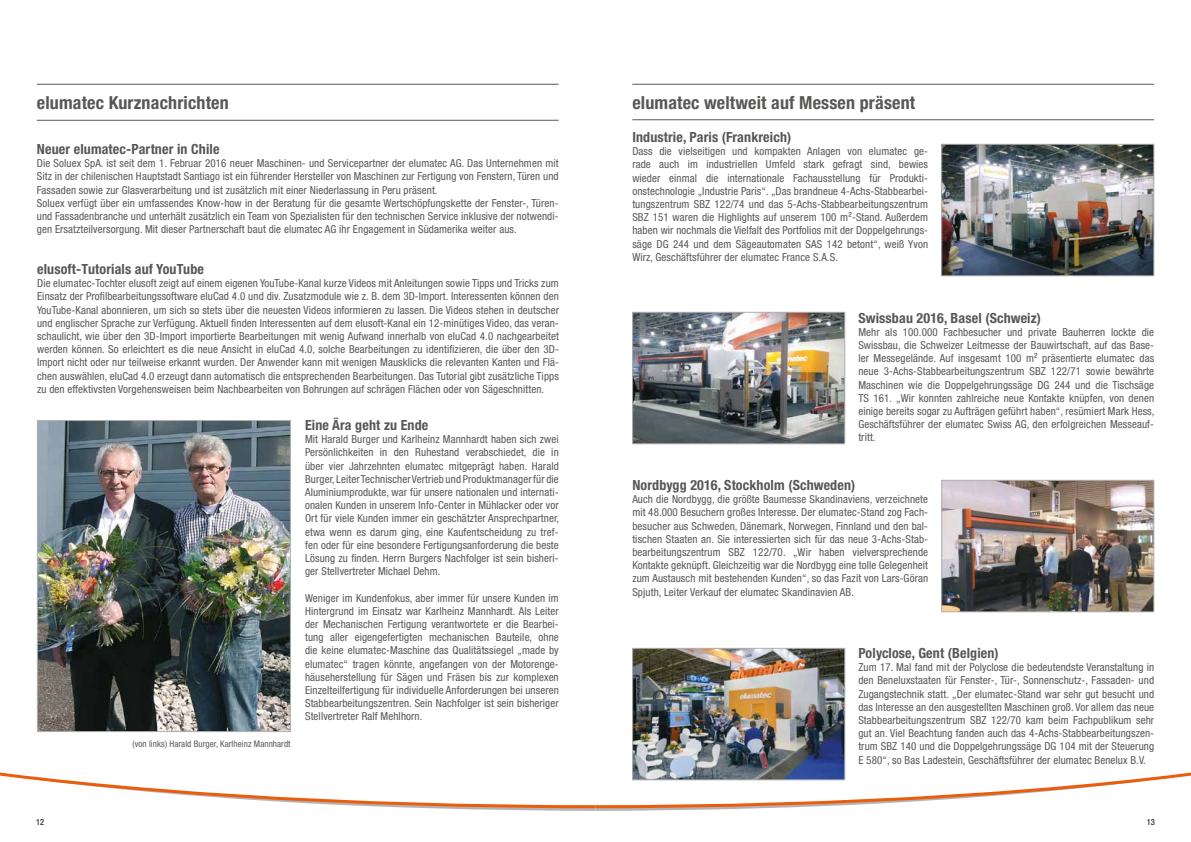
<style>
.page{position:relative;width:1191px;height:842px;background:#fff}
.page>*{position:absolute;margin:0;border:0;box-sizing:border-box;transform-origin:0 0}
.t1{font:700 condensed 18px "Helvetica Neue LTW1 G";letter-spacing:.01em;color:#575756}
.t2{font:700 condensed 14px "Helvetica Neue LTW1 G";letter-spacing:.01em;color:#575756}
.t3{font:condensed 11px/13.2px "Helvetica Neue LTW1 G";letter-spacing:.01em;color:#575756;text-align:justify}
.t4{font:condensed 9px "Helvetica Neue LTW1 G";letter-spacing:.01em;color:#575756}
.t5{font:condensed 8.5px "Helvetica Neue LTW1 G";color:#000}
</style>
<div class="page">
<svg style="left:0;top:762px;width:1191px;height:49px"></svg>
<hr style="left:632px;top:84px;width:522px;height:1px;background:#575756">
<hr style="left:632px;top:120px;width:522px;height:1px;background:#575756">
<hr style="left:37px;top:84px;width:521px;height:1px;background:#575756">
<hr style="left:37px;top:120px;width:521px;height:1px;background:#575756">
<img style="left:39px;top:422px;width:250px;height:308px">
<div style="left:37px;top:420px;width:254px;height:312px;border:1px solid #b3b2b2"></div>
<img style="left:634px;top:314px;width:209px;height:128px">
<div style="left:632px;top:312px;width:213px;height:132px;border:1px solid #b3b2b2"></div>
<img style="left:943px;top:482px;width:209px;height:128px">
<div style="left:941px;top:480px;width:213px;height:132px;border:1px solid #b3b2b2"></div>
<img style="left:943px;top:146px;width:209px;height:128px">
<div style="left:941px;top:144px;width:213px;height:132px;border:1px solid #b3b2b2"></div>
<img style="left:634px;top:650px;width:209px;height:128px">
<div style="left:632px;top:648px;width:213px;height:132px;border:1px solid #b3b2b2"></div>
<h1 class="t1" style="left:37px;top:92px;width:193px">elumatec Kurznachrichten</h1>
<h1 class="t1" style="left:632px;top:92px;width:284px">elumatec weltweit auf Messen präsent</h1>
<p class="t2" style="left:37px;top:141px;width:184px">Neuer elumatec-Partner in Chile</p>
<p class="t3" style="left:37px;top:157px;width:523px;text-align:left">Die Soluex SpA. ist seit dem 1. Februar 2016 neuer Maschinen- und Servicepartner der elumatec AG. Das Unternehmen mit Sitz in der chilenischen Hauptstadt Santiago ist ein führender Hersteller von Maschinen zur Fertigung von Fenstern, Türen und Fassaden sowie zur Glasverarbeitung und ist zusätzlich mit einer Niederlassung in Peru präsent.<br>Soluex verfügt über ein umfassendes Know-how in der Beratung für die gesamte Wertschöpfungskette der Fenster-, Türen&shy;und Fassadenbranche und unterhält zusätzlich ein Team von Spezialisten für den technischen Service inklusive der notwendi&shy;gen Ersatzteilversorgung. Mit dieser Partnerschaft baut die elumatec AG ihr Engagement in Südamerika weiter aus.</p>
<p class="t2" style="left:37px;top:261px;width:168px">elusoft-Tutorials auf YouTube</p>
<p class="t3" style="left:37px;top:277px;width:523px">Die elumatec-Tochter elusoft zeigt auf einem eigenen YouTube-Kanal kurze Videos mit Anleitungen sowie Tipps und Tricks zum Einsatz der Profilbearbeitungssoftware eluCad 4.0 und div. Zusatzmodule wie z. B. dem 3D-Import. Interessenten können den YouTube-Kanal abonnieren, um sich so stets über die neuesten Videos informieren zu lassen. Die Videos stehen in deutscher und englischer Sprache zur Verfügung. Aktuell finden Interessenten auf dem elusoft-Kanal ein 12-minütiges Video, das veran&shy;schaulicht, wie über den 3D-Import importierte Bearbeitungen mit wenig Aufwand innerhalb von eluCad 4.0 nachgearbeitet werden können. So erleichtert es die neue Ansicht in eluCad 4.0, solche Bearbeitungen zu identifizieren, die über den 3D-Import nicht oder nur teilweise erkannt wurden. Der Anwender kann mit wenigen Mausklicks die relevanten Kanten und Flä&shy;chen auswählen, eluCad 4.0 erzeugt dann automatisch die entsprechenden Bearbeitungen. Das Tutorial gibt zusätzliche Tipps zu den effektivsten Vorgehensweisen beim Nachbearbeiten von Bohrungen auf schrägen Flächen oder von Sägeschnitten.</p>
<p class="t4" style="left:132px;top:739px;width:160px">(von links) Harald Burger, Karlheinz Mannhardt</p>
<p class="t2" style="left:305px;top:417px;width:125px">Eine Ära geht zu Ende</p>
<p class="t3" style="left:305px;top:433px;width:256px">Mit Harald Burger und Karlheinz Mannhardt haben sich zwei Persönlichkeiten in den Ruhestand verabschiedet, die in über vier Jahrzehnten elumatec mitgeprägt haben. Harald Burger, Leiter Technischer Vertrieb und Produktmanager für die Aluminiumprodukte, war für unsere nationalen und internati&shy;onalen Kunden in unserem Info-Center in Mühlacker oder vor Ort für viele Kunden immer ein geschätzter Ansprechpartner, etwa wenn es darum ging, eine Kaufentscheidung zu tref&shy;fen oder für eine besondere Fertigungsanforderung die beste Lösung zu finden. Herrn Burgers Nachfolger ist sein bisheri&shy;ger Stellvertreter Michael Dehm.</p>
<p class="t3" style="left:305px;top:591px;width:255px">Weniger im Kundenfokus, aber immer für unsere Kunden im Hintergrund im Einsatz war Karlheinz Mannhardt. Als Leiter der Mechanischen Fertigung verantwortete er die Bearbei&shy;tung aller eigengefertigten mechanischen Bauteile, ohne die keine elumatec-Maschine das Qualitätssiegel „made by elumatec“ tragen könnte, angefangen von der Motorenge&shy;häuseherstellung für Sägen und Fräsen bis zur komplexen Einzelteilfertigung für individuelle Anforderungen bei unseren Stabbearbeitungszentren. Sein Nachfolger ist sein bisheriger Stellvertreter Ralf Mehlhorn.</p>
<p class="t2" style="left:632px;top:129px;width:160px">Industrie, Paris (Frankreich)</p>
<p class="t3" style="left:632px;top:145px;width:297px">Dass die vielseitigen und kompakten Anlagen von elumatec ge&shy;rade auch im industriellen Umfeld stark gefragt sind, bewies wieder einmal die internationale Fachausstellung für Produkti&shy;onstechnologie „Industrie Paris“. „Das brandneue 4-Achs-Stabbearbei&shy;tungszentrum SBZ 122/74 und das 5-Achs-Stabbearbeitungszentrum SBZ 151 waren die Highlights auf unserem 100 m²-Stand. Außerdem haben wir nochmals die Vielfalt des Portfolios mit der Doppelgehrungs&shy;säge DG 244 und dem Sägeautomaten SAS 142 betont“, weiß Yvon Wirz, Geschäftsführer der elumatec France S.A.S.</p>
<p class="t2" style="left:858px;top:309px;width:184px">Swissbau 2016, Basel (Schweiz)</p>
<p class="t3" style="left:858px;top:325px;width:298px">Mehr als 100.000 Fachbesucher und private Bauherren lockte die Swissbau, die Schweizer Leitmesse der Bauwirtschaft, auf das Base&shy;ler Messegelände. Auf insgesamt 100 m² präsentierte elumatec das neue 3-Achs-Stabbearbeitungszentrum SBZ 122/71 sowie bewährte Maschinen wie die Doppelgehrungssäge DG 244 und die Tischsäge TS 161. „Wir konnten zahlreiche neue Kontakte knüpfen, von denen einige bereits sogar zu Aufträgen geführt haben“, resümiert Mark Hess, Geschäftsführer der elumatec Swiss AG, den erfolgreichen Messeauf&shy;tritt.</p>
<p class="t2" style="left:632px;top:477px;width:224px">Nordbygg 2016, Stockholm (Schweden)</p>
<p class="t3" style="left:632px;top:493px;width:297px">Auch die Nordbygg, die größte Baumesse Skandinaviens, verzeichnete mit 48.000 Besuchern großes Interesse. Der elumatec-Stand zog Fach&shy;besucher aus Schweden, Dänemark, Norwegen, Finnland und den bal&shy;tischen Staaten an. Sie interessierten sich für das neue 3-Achs-Stab&shy;bearbeitungszentrum SBZ 122/70. „Wir haben vielversprechende Kontakte geknüpft. Gleichzeitig war die Nordbygg eine tolle Gelegenheit zum Austausch mit bestehenden Kunden“, so das Fazit von Lars-Göran Spjuth, Leiter Verkauf der elumatec Skandinavien AB.</p>
<p class="t2" style="left:858px;top:645px;width:142px">Polyclose, Gent (Belgien)</p>
<p class="t3" style="left:858px;top:661px;width:297px">Zum 17. Mal fand mit der Polyclose die bedeutendste Veranstaltung in den Beneluxstaaten für Fenster-, Tür-, Sonnenschutz-, Fassaden- und Zugangstechnik statt. „Der elumatec-Stand war sehr gut besucht und das Interesse an den ausgestellten Maschinen groß. Vor allem das neue Stabbearbeitungszentrum SBZ 122/70 kam beim Fachpublikum sehr gut an. Viel Beachtung fanden auch das 4-Achs-Stabbearbeitungszen&shy;trum SBZ 140 und die Doppelgehrungssäge DG 104 mit der Steuerung E 580“, so Bas Ladestein, Geschäftsführer der elumatec Benelux B.V.</p>
<p class="t5" style="left:36px;top:817px;width:10px">12</p>
<p class="t5" style="left:1146px;top:817px;width:10px">13</p>
</div>
